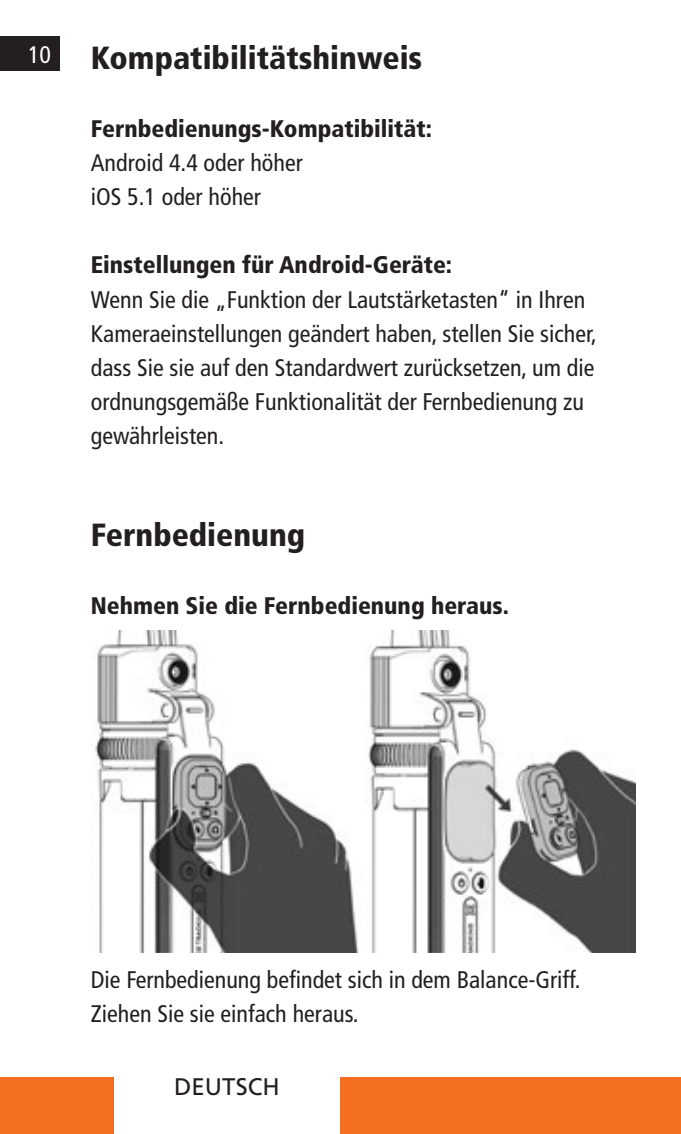
<style>
.page{position:relative;width:681px;height:1134px;background:#fff}
.page>*{position:absolute;margin:0;border:0;box-sizing:border-box;transform-origin:0 0}
.t1{font:900 condensed 32px "Frutiger LT Pro";color:#231f20}
.t2{font:condensed 24px/34px "Frutiger LT Pro";color:#231f20}
.t3{font:900 condensed 24px "Frutiger LT Pro";color:#231f20}
.t4{font:24px "Frutiger LT Pro";color:#231f20}
.t5{font:condensed 24px "Frutiger LT Pro";color:#fff}
</style>
<div class="page">
<div style="left:0;top:1077px;width:113px;height:57px;background:#f36e21"></div>
<div style="left:340px;top:1077px;width:340px;height:57px;background:#f36e21"></div>
<div style="left:0;top:37px;width:60px;height:34px;background:#231f20"></div>
<img style="left:95px;top:631px;width:540px;height:321px">
<p class="t5" style="left:28px;top:41px;width:25px">10</p>
<p class="t1" style="left:91px;top:39px;width:333px">Kompatibilitätshinweis</p>
<p class="t3" style="left:91px;top:115px;width:343px">Fernbedienungs-Kompatibilität:</p>
<p class="t2" style="left:91px;top:146px;width:213px">Android 4.4 oder höher</p>
<p class="t2" style="left:91px;top:180px;width:172px">iOS 5.1 oder höher</p>
<p class="t3" style="left:91px;top:251px;width:363px">Einstellungen für Android-Geräte:</p>
<p class="t2" style="left:91px;top:282px;width:507px">Wenn Sie die „Funktion der Lautstärketasten“ in Ihren Kameraeinstellungen geändert haben, stellen Sie sicher, dass Sie sie auf den Standardwert zurücksetzen, um die ordnungsgemäße Funktionalität der Fernbedienung zu gewährleisten.</p>
<p class="t1" style="left:91px;top:515px;width:216px">Fernbedienung</p>
<p class="t3" style="left:91px;top:591px;width:419px">Nehmen Sie die Fernbedienung heraus.</p>
<p class="t2" style="left:91px;top:963px;width:487px">Die Fernbedienung befindet sich in dem Balance-Griff.<br>Ziehen Sie sie einfach heraus.</p>
<p class="t4" style="left:174px;top:1073px;width:107px">DEUTSCH</p>
</div>
